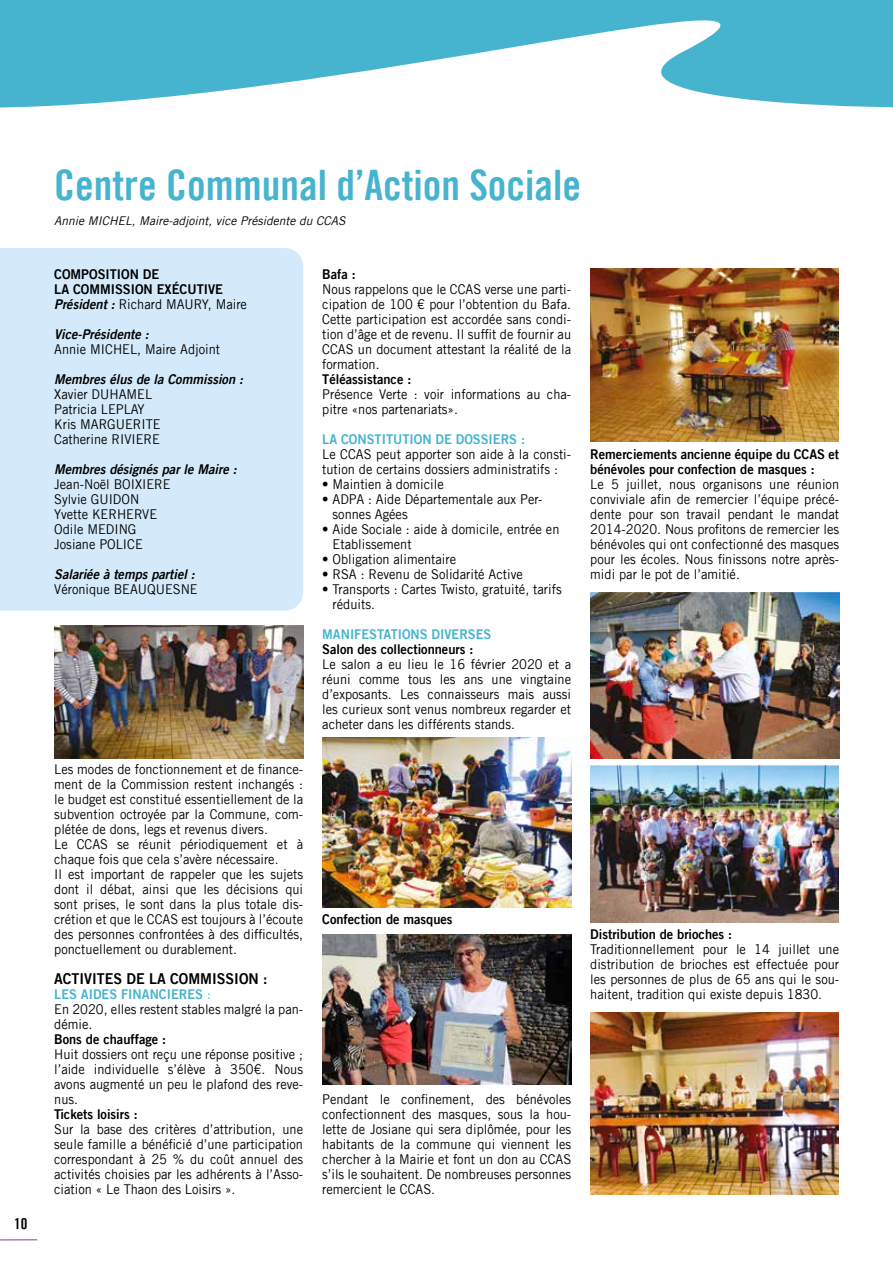
<style>
.page{position:relative;width:893px;height:1263px;background:#fff}
.page>*{position:absolute;margin:0;border:0;box-sizing:border-box;transform-origin:0 0}
.t1{font:42px "Trade Gothic LT Bold Cond Twenty";color:#46b4ce}
.t2{font:15px "Trade Gothic LT Bold Two";color:#000;scale:.95 1}
.t3{font:15px "Trade Gothic LT Bold Cond Twenty";color:#000}
.t4{font:13.5px/15px "Trade Gothic LT";color:#000;scale:.95 1}
.t5{font:13.5px/15px "Trade Gothic LT Bold Two";color:#000;scale:.95 1}
.t6{font:italic 13.5px "Trade Gothic LT Bold Two";color:#000;scale:.95 1}
.t7{font:13.5px "Trade Gothic LT Bold Two";color:#46b4ce;scale:.95 1}
.t8{font:italic 12px "Trade Gothic LT";color:#000}
.s1{font-family:"Trade Gothic LT Bold Two";font-style:italic}
.s2{font-family:"Trade Gothic LT"}
</style>
<div class="page">
<div style="left:0;top:248px;width:303px;height:363px;background:#d4eafa"></div>
<svg style="left:0;top:0;width:893px;height:108px;fill:#46b4ce"></svg>
<hr style="left:0;top:1239px;width:37px;height:1px;background:#90388d">
<img style="left:54px;top:625px;width:249px;height:134px">
<img style="left:322px;top:737px;width:249px;height:171px">
<img style="left:322px;top:935px;width:249px;height:149px">
<img style="left:590px;top:268px;width:249px;height:174px">
<img style="left:590px;top:592px;width:249px;height:167px">
<img style="left:590px;top:765px;width:249px;height:157px">
<img style="left:590px;top:1012px;width:249px;height:183px">
<p class="t3" style="left:14px;top:1214px;width:15px">10</p>
<h1 class="t1" style="left:54px;top:160px;width:528px">Centre Communal d’Action Sociale</h1>
<p class="t8" style="left:54px;top:213px;width:293px">Annie MICHEL, Maire-adjoint, vice Présidente du CCAS</p>
<p class="t5" style="left:54px;top:266px;width:179px">COMPOSITION DE<br>LA COMMISSION EXÉCUTIVE</p>
<p class="t4" style="left:54px;top:297px;width:204px"><span class="s1">Président :</span> Richard MAURY, Maire</p>
<p class="t6" style="left:54px;top:326px;width:101px">Vice-Présidente :</p>
<p class="t4" style="left:54px;top:342px;width:176px">Annie MICHEL, Maire Adjoint</p>
<p class="t6" style="left:54px;top:371px;width:200px">Membres élus de la Commission :</p>
<p class="t4" style="left:54px;top:387px;width:114px">Xavier DUHAMEL<br>Patricia LEPLAY<br>Kris MARGUERITE<br>Catherine RIVIERE</p>
<p class="t6" style="left:54px;top:461px;width:193px">Membres désignés par le Maire :</p>
<p class="t4" style="left:54px;top:477px;width:124px">Jean-Noël BOIXIERE<br>Sylvie GUIDON<br>Yvette KERHERVE<br>Odile MEDING<br>Josiane POLICE</p>
<p class="t6" style="left:54px;top:566px;width:150px">Salariée à temps partiel :</p>
<p class="t4" style="left:54px;top:582px;width:153px">Véronique BEAUQUESNE</p>
<p class="t4" style="left:54px;top:762px;width:264px">Les modes de fonctionnement et de finance&shy;ment de la Commission restent inchangés : le budget est constitué essentiellement de la subvention octroyée par la Commune, com&shy;plétée de dons, legs et revenus divers.<br>Le CCAS se réunit périodiquement et à chaque fois que cela s’avère nécessaire.<br>Il est important de rappeler que les sujets dont il débat, ainsi que les décisions qui sont prises, le sont dans la plus totale dis&shy;crétion et que le CCAS est toujours à l’écoute des personnes confrontées à des difficultés, ponctuellement ou durablement.</p>
<p class="t2" style="left:54px;top:969px;width:226px">ACTIVITES DE LA COMMISSION :</p>
<p class="t7" style="left:54px;top:986px;width:166px">LES AIDES FINANCIERES <span class="s2">:</span></p>
<p class="t4" style="left:54px;top:1002px;width:263px">En 2020, elles restent stables malgré la pan&shy;démie.</p>
<p class="t5" style="left:54px;top:1031px;width:119px">Bons de chauffage :</p>
<p class="t4" style="left:54px;top:1047px;width:264px;text-align:justify">Huit dossiers ont reçu une réponse positive ; l’aide individuelle s’élève à 350€. Nous avons augmenté un peu le plafond des reve&shy;nus.</p>
<p class="t5" style="left:54px;top:1106px;width:89px">Tickets loisirs :</p>
<p class="t4" style="left:54px;top:1122px;width:264px;text-align:justify">Sur la base des critères d’attribution, une seule famille a bénéficié d’une participation correspondant à 25 % du coût annuel des activités choisies par les adhérents à l’Asso&shy;ciation « Le Thaon des Loisirs ».</p>
<p class="t5" style="left:322px;top:266px;width:37px">Bafa :</p>
<p class="t4" style="left:322px;top:282px;width:264px;text-align:justify">Nous rappelons que le CCAS verse une parti&shy;cipation de 100 € pour l’obtention du Bafa.<br>Cette participation est accordée sans condi&shy;tion d’âge et de revenu. Il suffit de fournir au CCAS un document attestant la réalité de la formation.</p>
<p class="t5" style="left:322px;top:371px;width:95px">Téléassistance :</p>
<p class="t4" style="left:322px;top:387px;width:263px">Présence Verte : voir informations au cha&shy;pitre «nos partenariats».</p>
<p class="t7" style="left:322px;top:431px;width:215px">LA CONSTITUTION DE DOSSIERS :</p>
<p class="t4" style="left:322px;top:447px;width:263px">Le CCAS peut apporter son aide à la consti&shy;tution de certains dossiers administratifs :</p>
<p class="t4" style="left:322px;top:477px;width:129px">• Maintien à domicile</p>
<p class="t4" style="left:333px;top:492px;width:222px;text-indent:-10px">• ADPA : Aide Départementale aux Per&shy;sonnes Agées</p>
<p class="t4" style="left:333px;top:522px;width:240px;text-indent:-10px">• Aide Sociale : aide à domicile, entrée en<br>Etablissement</p>
<p class="t4" style="left:322px;top:552px;width:143px">• Obligation alimentaire</p>
<p class="t4" style="left:322px;top:567px;width:213px">• RSA : Revenu de Solidarité Active</p>
<p class="t4" style="left:333px;top:582px;width:243px;text-indent:-10px">• Transports : Cartes Twisto, gratuité, tarifs réduits.</p>
<p class="t7" style="left:322px;top:626px;width:180px">MANIFESTATIONS DIVERSES</p>
<p class="t5" style="left:322px;top:641px;width:160px">Salon des collectionneurs :</p>
<p class="t4" style="left:322px;top:657px;width:264px;text-align:justify">Le salon a eu lieu le 16 février 2020 et a réuni comme tous les ans une vingtaine d’exposants. Les connaisseurs mais aussi les curieux sont venus nombreux regarder et acheter dans les différents stands.</p>
<p class="t5" style="left:322px;top:911px;width:139px">Confection de masques</p>
<p class="t4" style="left:322px;top:1092px;width:264px;text-align:justify">Pendant le confinement, des bénévoles confectionnent des masques, sous la hou&shy;lette de Josiane qui sera diplômée, pour les habitants de la commune qui viennent les chercher à la Mairie et font un don au CCAS s’ils le souhaitent. De nombreuses personnes remercient le CCAS.</p>
<p class="t5" style="left:590px;top:446px;width:264px">Remerciements ancienne équipe du CCAS et bénévoles pour confection de masques :</p>
<p class="t4" style="left:590px;top:477px;width:263px;text-align:justify">Le 5 juillet, nous organisons une réunion conviviale afin de remercier l’équipe précé&shy;dente pour son travail pendant le mandat 2014-2020. Nous profitons de remercier les bénévoles qui ont confectionné des masques pour les écoles. Nous finissons notre après&shy;midi par le pot de l’amitié.</p>
<p class="t5" style="left:590px;top:926px;width:151px">Distribution de brioches :</p>
<p class="t4" style="left:590px;top:942px;width:263px;text-align:justify">Traditionnellement pour le 14 juillet une distribution de brioches est effectuée pour les personnes de plus de 65 ans qui le sou&shy;haitent, tradition qui existe depuis 1830.</p>
</div>
